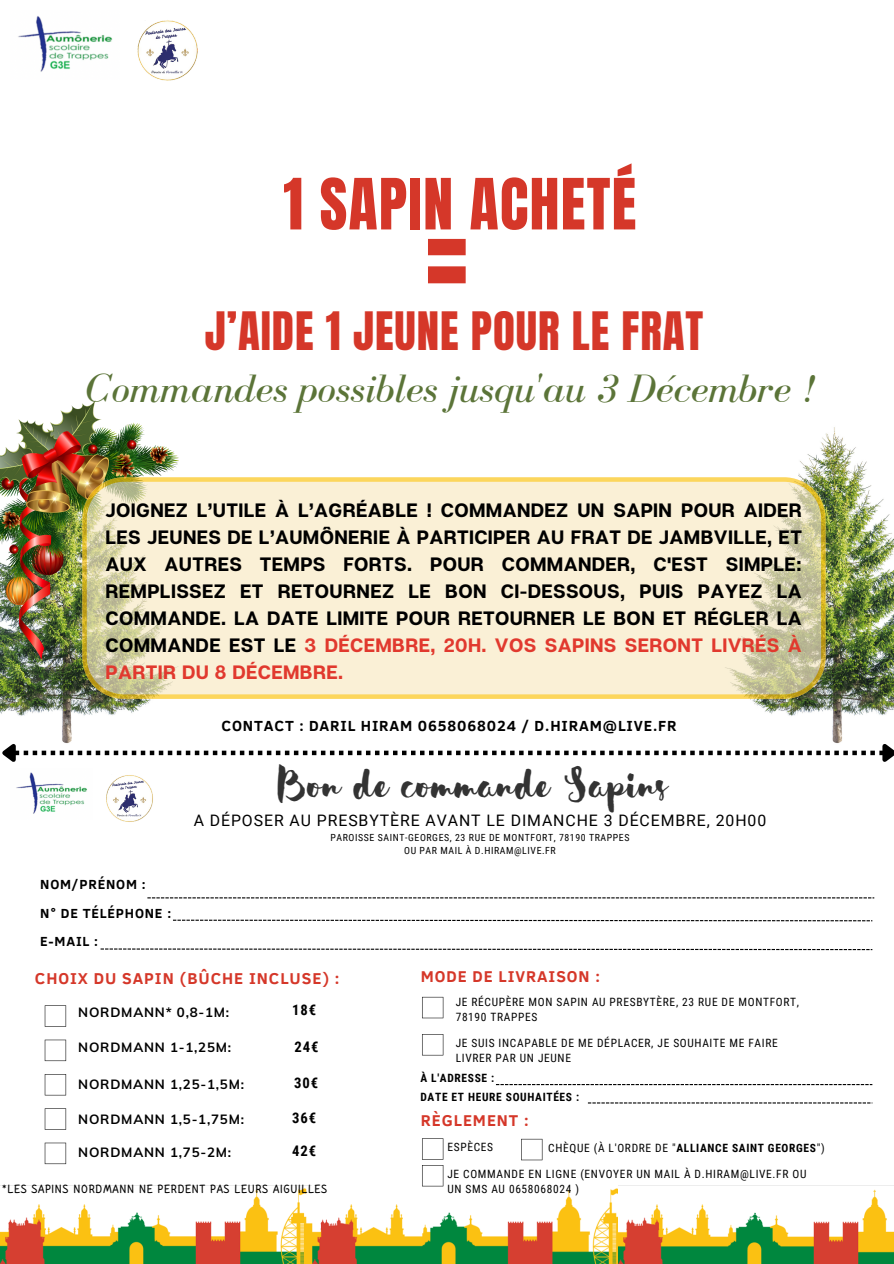
<style>
.page{position:relative;width:894px;height:1264px;background:#fff}
.page>*{position:absolute;margin:0;border:0;box-sizing:border-box;transform-origin:0 0}
.t1{font:150px "Anton";color:#d53729}
.t2{font:60px "Anton";letter-spacing:.02em;color:#d53729}
.t3{font:49.05px "Sensa Brush Fill";letter-spacing:.01em;color:#333}
.t4{font:45px "Anton";letter-spacing:.02em;color:#d53729}
.t5{font:italic 40.8px "Bodoni FLF";color:#5b7438}
.t6{font:700 19.35px/27px "Articulat CF";letter-spacing:.02em;color:#000;text-align:justify}
.t7{font:700 16.05px "Clear Sans";letter-spacing:.06em;color:#d53729}
.t8{font:15.75px "Roboto";letter-spacing:.06em;color:#000}
.t9{font:700 15px "Clear Sans";letter-spacing:.06em;color:#000}
.t10{font:700 14.55px "Roboto Condensed";letter-spacing:.06em;color:#000}
.t11{font:700 13.5px "Clear Sans";letter-spacing:.06em;color:#000}
.t12{font:13.2px "RTL Bayan Bold";letter-spacing:.06em;color:#000}
.t13{font:500 11.85px "Cakerolli";letter-spacing:.06em;color:#000}
.t14{font:11.4px/15.3px "Roboto Condensed";letter-spacing:.06em;color:#000}
.t15{font:700 11.4px "Roboto Condensed";letter-spacing:.06em;color:#000}
.t16{font:9.9px "Roboto Condensed";letter-spacing:.06em;color:#000}
.s1{color:#e1392e}
.s2{font-weight:700}
</style>
<div class="page">
<img style="left:0;top:659px;width:151px;height:80px">
<img style="left:750px;top:427px;width:143px;height:312px">
<svg style="left:2px;top:739px;width:891px;height:23px"></svg>
<img style="left:0;top:1183px;width:893px;height:80px">
<img style="left:0;top:400px;width:179px;height:259px">
<svg style="left:82px;top:477px;width:743px;height:222px;background:#f2e8c7"></svg>
<svg style="left:45px;top:1005px;width:21px;height:21px"></svg>
<svg style="left:45px;top:1039px;width:21px;height:22px"></svg>
<svg style="left:45px;top:1074px;width:21px;height:21px"></svg>
<svg style="left:45px;top:1108px;width:21px;height:21px"></svg>
<svg style="left:45px;top:1142px;width:21px;height:22px"></svg>
<svg style="left:422px;top:996px;width:21px;height:22px"></svg>
<svg style="left:422px;top:1034px;width:21px;height:21px"></svg>
<svg style="left:521px;top:1138px;width:21px;height:22px"></svg>
<svg style="left:422px;top:1138px;width:21px;height:48px"></svg>
<img style="left:18px;top:16px;width:95px;height:56px">
<img style="left:137px;top:20px;width:61px;height:61px">
<svg style="left:147px;top:897px;width:727px;height:1px"></svg>
<svg style="left:173px;top:919px;width:699px;height:2px"></svg>
<svg style="left:100px;top:948px;width:772px;height:2px"></svg>
<svg style="left:496px;top:1084px;width:376px;height:1px"></svg>
<svg style="left:587px;top:1102px;width:285px;height:1px"></svg>
<img style="left:16px;top:772px;width:71px;height:42px">
<img style="left:106px;top:775px;width:47px;height:47px">
<p class="t2" style="left:283px;top:161px;width:354px">1 SAPIN ACHETÉ</p>
<p class="t1" style="left:423px;top:150px;width:48px">=</p>
<p class="t4" style="left:205px;top:299px;width:500px">J’AIDE 1 JEUNE POUR LE FRAT</p>
<p class="t5" style="left:86px;top:366px;width:731px">Commandes possibles jusqu'au 3 Décembre !</p>
<p class="t6" style="left:105px;top:496px;width:697px">JOIGNEZ L’UTILE À L’AGRÉABLE ! COMMANDEZ UN SAPIN POUR AIDER LES JEUNES DE L’AUMÔNERIE À PARTICIPER AU FRAT DE JAMBVILLE, ET AUX AUTRES TEMPS FORTS. POUR COMMANDER, C'EST SIMPLE:<br>REMPLISSEZ ET RETOURNEZ LE BON CI-DESSOUS, PUIS PAYEZ LA COMMANDE. LA DATE LIMITE POUR RETOURNER LE BON ET RÉGLER LA COMMANDE EST LE <span class="s1">3 DÉCEMBRE, 20H. VOS SAPINS SERONT LIVRÉS À PARTIR DU 8 DÉCEMBRE.</span></p>
<p class="t9" style="left:221px;top:715px;width:456px">CONTACT : DARIL HIRAM 0658068024 / D.HIRAM@LIVE.FR</p>
<p class="t11" style="left:40px;top:874px;width:107px">NOM/PRÉNOM :</p>
<p class="t11" style="left:40px;top:903px;width:132px">N° DE TÉLÉPHONE :</p>
<p class="t11" style="left:40px;top:931px;width:59px">E-MAIL :</p>
<p class="t3" style="left:276px;top:754px;width:393px">Bon de commande Sapins</p>
<p class="t8" style="left:194px;top:811px;width:574px">A DÉPOSER AU PRESBYTÈRE AVANT LE DIMANCHE 3 DÉCEMBRE, 20H00</p>
<p class="t16" style="left:330px;top:832px;width:300px">PAROISSE SAINT-GEORGES, 23 RUE DE MONTFORT, 78190 TRAPPES</p>
<p class="t16" style="left:404px;top:845px;width:153px">OU PAR MAIL À D.HIRAM@LIVE.FR</p>
<p class="t7" style="left:35px;top:966px;width:306px">CHOIX DU SAPIN (BÛCHE INCLUSE) :</p>
<p class="t10" style="left:292px;top:1001px;width:25px">18€</p>
<p class="t10" style="left:294px;top:1038px;width:25px">24€</p>
<p class="t10" style="left:294px;top:1074px;width:25px">30€</p>
<p class="t10" style="left:292px;top:1109px;width:25px">36€</p>
<p class="t10" style="left:292px;top:1142px;width:25px">42€</p>
<p class="t12" style="left:78px;top:1003px;width:152px">NORDMANN* 0,8-1M:</p>
<p class="t12" style="left:78px;top:1039px;width:154px">NORDMANN 1-1,25M:</p>
<p class="t12" style="left:78px;top:1075px;width:167px">NORDMANN 1,25-1,5M:</p>
<p class="t12" style="left:78px;top:1110px;width:167px">NORDMANN 1,5-1,75M:</p>
<p class="t12" style="left:78px;top:1143px;width:154px">NORDMANN 1,75-2M:</p>
<p class="t13" style="left:2px;top:1183px;width:326px">*LES SAPINS NORDMANN NE PERDENT PAS LEURS AIGUILLES</p>
<p class="t7" style="left:421px;top:964px;width:180px">MODE DE LIVRAISON :</p>
<p class="t14" style="left:455px;top:994px;width:345px">JE RÉCUPÈRE MON SAPIN AU PRESBYTÈRE, 23 RUE DE MONTFORT,<br>78190 TRAPPES</p>
<p class="t14" style="left:455px;top:1035px;width:323px">JE SUIS INCAPABLE DE ME DÉPLACER, JE SOUHAITE ME FAIRE<br>LIVRER PAR UN JEUNE</p>
<p class="t15" style="left:420px;top:1071px;width:75px">À L'ADRESSE :</p>
<p class="t15" style="left:420px;top:1090px;width:160px">DATE ET HEURE SOUHAITÉES :</p>
<p class="t7" style="left:421px;top:1108px;width:109px">RÈGLEMENT :</p>
<p class="t14" style="left:447px;top:1139px;width:47px">ESPÈCES</p>
<p class="t14" style="left:548px;top:1140px;width:278px">CHÈQUE (À L'ORDRE DE "<span class="s2">ALLIANCE SAINT GEORGES</span>")</p>
<p class="t14" style="left:447px;top:1166px;width:360px">JE COMMANDE EN LIGNE (ENVOYER UN MAIL À D.HIRAM@LIVE.FR OU<br>UN SMS AU 0658068024 )</p>
</div>
